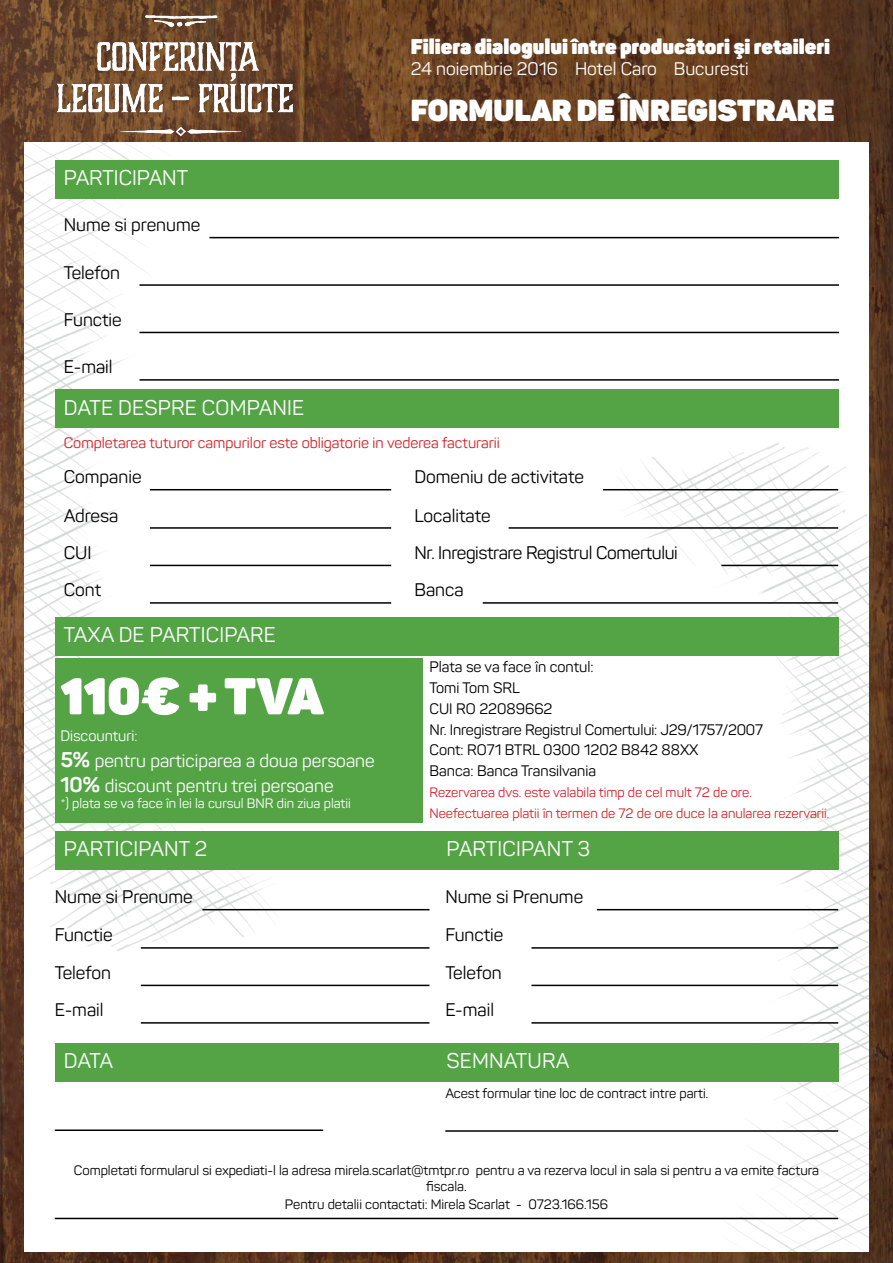
<style>
.page{position:relative;width:893px;height:1263px;background:#fff}
.page>*{position:absolute;margin:0;border:0;box-sizing:border-box;transform-origin:0 0}
.t1{font:900 51px "Panton";color:#fff}
.t2{font:900 30px "Panton";color:#fff}
.t3{font:21px "Panton";color:#fff}
.t4{font:900 21px "Panton";color:#fff}
.t5{font:18px "Panton";color:#000}
.t6{font:18px/25.2px "Panton";color:#fff}
.t7{font:18px "Panton";letter-spacing:-.02em;color:#000}
.t8{font:15px/20.7px "Panton";color:#000}
.t9{font:15px "Panton";color:#d2232a}
.t10{font:15px "Panton";color:#fff}
.t11{font:13.5px/16.2px "Panton";color:#000;text-align:center}
.t12{font:13.5px/20.7px "Panton";color:#d2232a}
.t13{font:13.5px "Panton";color:#fff}
.s1{font-weight:700;font-size:21px}
</style>
<div class="page">
<img style="left:0;top:0;width:893px;height:1263px">
<img style="left:24px;top:142px;width:167px;height:1110px">
<img style="left:191px;top:142px;width:681px;height:1110px">
<div style="left:55px;top:658px;width:367px;height:165px;background:#54a446"></div>
<div style="left:55px;top:160px;width:783px;height:38px;background:#54a446"></div>
<div style="left:55px;top:390px;width:783px;height:38px;background:#54a446"></div>
<div style="left:55px;top:831px;width:783px;height:38px;background:#54a446"></div>
<div style="left:55px;top:1043px;width:783px;height:39px;background:#54a446"></div>
<div style="left:55px;top:617px;width:783px;height:38px;background:#54a446"></div>
<hr style="left:209px;top:237px;width:630px;height:1px;background:#000">
<hr style="left:150px;top:489px;width:241px;height:1px;background:#000">
<hr style="left:202px;top:909px;width:227px;height:1px;background:#000">
<hr style="left:597px;top:909px;width:241px;height:1px;background:#000">
<hr style="left:445px;top:1130px;width:393px;height:2px;background:#000">
<hr style="left:55px;top:1129px;width:268px;height:2px;background:#000">
<hr style="left:603px;top:489px;width:235px;height:1px;background:#000">
<hr style="left:150px;top:527px;width:241px;height:2px;background:#000">
<hr style="left:141px;top:947px;width:288px;height:2px;background:#000">
<hr style="left:531px;top:947px;width:307px;height:2px;background:#000">
<hr style="left:509px;top:527px;width:329px;height:2px;background:#000">
<hr style="left:150px;top:565px;width:241px;height:1px;background:#000">
<hr style="left:141px;top:985px;width:288px;height:1px;background:#000">
<hr style="left:531px;top:985px;width:307px;height:1px;background:#000">
<hr style="left:721px;top:565px;width:117px;height:1px;background:#000">
<hr style="left:150px;top:602px;width:241px;height:2px;background:#000">
<hr style="left:141px;top:1022px;width:288px;height:2px;background:#000">
<hr style="left:531px;top:1022px;width:307px;height:2px;background:#000">
<hr style="left:483px;top:602px;width:355px;height:2px;background:#000">
<hr style="left:139px;top:284px;width:700px;height:2px;background:#000">
<hr style="left:139px;top:332px;width:700px;height:1px;background:#000">
<hr style="left:139px;top:379px;width:700px;height:2px;background:#000">
<img style="left:51px;top:12px;width:248px;height:130px">
<hr style="left:55px;top:1218px;width:783px;height:1px;background:#000">
<h3 class="t3" style="left:64px;top:165px;width:126px">PARTICIPANT</h3>
<h3 class="t5" style="left:64px;top:214px;width:138px">Nume si prenume</h3>
<h3 class="t5" style="left:64px;top:261px;width:58px">Telefon</h3>
<h3 class="t5" style="left:64px;top:309px;width:59px">Functie</h3>
<h3 class="t5" style="left:64px;top:356px;width:50px">E-mail</h3>
<h3 class="t3" style="left:64px;top:395px;width:195px">Dat e despre compani</h3>
<h3 class="t3" style="left:292px;top:395px;width:14px">e</h3>
<h3 class="t4" style="left:411px;top:33px;width:421px">Filiera dialogului între producători şi retaileri</h3>
<h3 class="t6" style="left:411px;top:56px;width:339px">24 noiembrie 2016 Hotel Caro Bucuresti</h3>
<h2 class="t2" style="left:411px;top:91px;width:425px">FORMULAR DE ÎNREGISTRARE</h2>
<p class="t9" style="left:64px;top:434px;width:438px">Completarea tuturor campurilor este obligatorie in vederea facturarii</p>
<h3 class="t5" style="left:64px;top:466px;width:79px">Companie</h3>
<h3 class="t5" style="left:64px;top:504px;width:56px">Adresa</h3>
<h3 class="t5" style="left:64px;top:542px;width:29px">CUI</h3>
<h3 class="t5" style="left:64px;top:579px;width:39px">Cont</h3>
<h3 class="t3" style="left:64px;top:622px;width:99px">Taxa de participar</h3>
<h3 class="t3" style="left:264px;top:622px;width:14px">e</h3>
<h1 class="t1" style="left:61px;top:663px;width:264px">110€ + TVA</h1>
<p class="t10" style="left:60px;top:727px;width:79px">Discounturi:</p>
<h3 class="t6" style="left:60px;top:748px;width:316px"><span class="s1">5%</span> pentru participarea a doua persoane<br><span class="s1">10%</span> discount pentru trei persoane</h3>
<p class="t13" style="left:60px;top:795px;width:292px">*) plata se va face în lei la cursul BNR din ziua platii</p>
<h3 class="t3" style="left:64px;top:836px;width:2px">participant</h3>
<h3 class="t3" style="left:195px;top:836px;width:14px">2</h3>
<h3 class="t5" style="left:414px;top:466px;width:171px">Domeniu de activitate</h3>
<h3 class="t5" style="left:414px;top:504px;width:78px">Localitate</h3>
<h3 class="t7" style="left:414px;top:542px;width:265px">Nr. Inregistrare Registrul Comertului</h3>
<h3 class="t5" style="left:414px;top:579px;width:51px">Banca</h3>
<p class="t8" style="left:429px;top:657px;width:335px">Plata se va face în contul:<br>Tomi Tom SRL<br>CUI RO 22089662<br>Nr. Inregistrare Registrul Comertului: J29/1757/2007<br>Cont: RO71 BTRL 0300 1202 B842 88XX<br>Banca: Banca Transilvania</p>
<p class="t12" style="left:429px;top:782px;width:401px">Rezervarea dvs. este valabila timp de cel mult 72 de ore.<br>Neefectuarea platii în termen de 72 de ore duce la anularea rezervarii.</p>
<h3 class="t3" style="left:447px;top:836px;width:145px">PARTICIPANT 3</h3>
<h3 class="t5" style="left:55px;top:886px;width:139px">Nume si Prenume</h3>
<h3 class="t5" style="left:445px;top:886px;width:139px">Nume si Prenume</h3>
<h3 class="t5" style="left:55px;top:924px;width:59px">Functie</h3>
<h3 class="t5" style="left:445px;top:924px;width:59px">Functie</h3>
<h3 class="t5" style="left:55px;top:962px;width:58px">Telefon</h3>
<h3 class="t5" style="left:445px;top:962px;width:58px">Telefon</h3>
<h3 class="t5" style="left:55px;top:999px;width:50px">E-mail</h3>
<h3 class="t5" style="left:445px;top:999px;width:50px">E-mail</h3>
<h3 class="t3" style="left:64px;top:1048px;width:50px">DATA</h3>
<h3 class="t3" style="left:447px;top:1048px;width:15px">SEM</h3>
<h3 class="t3" style="left:489px;top:1048px;width:82px">NATURA</h3>
<p class="t11" style="left:445px;top:1085px;width:264px">Acest formular tine loc de contract intre parti.</p>
<p class="t11" style="left:74px;top:1162px;width:747px">Completati formularul si expediati-l la adresa mirela.scarlat@tmtpr.ro pentru a va rezerva locul in sala si pentru a va emite factura fiscala.</p>
<p class="t11" style="left:285px;top:1196px;width:325px">Pentru detalii contactati: M irela Scarlat - 0723.166.156</p>
</div>
